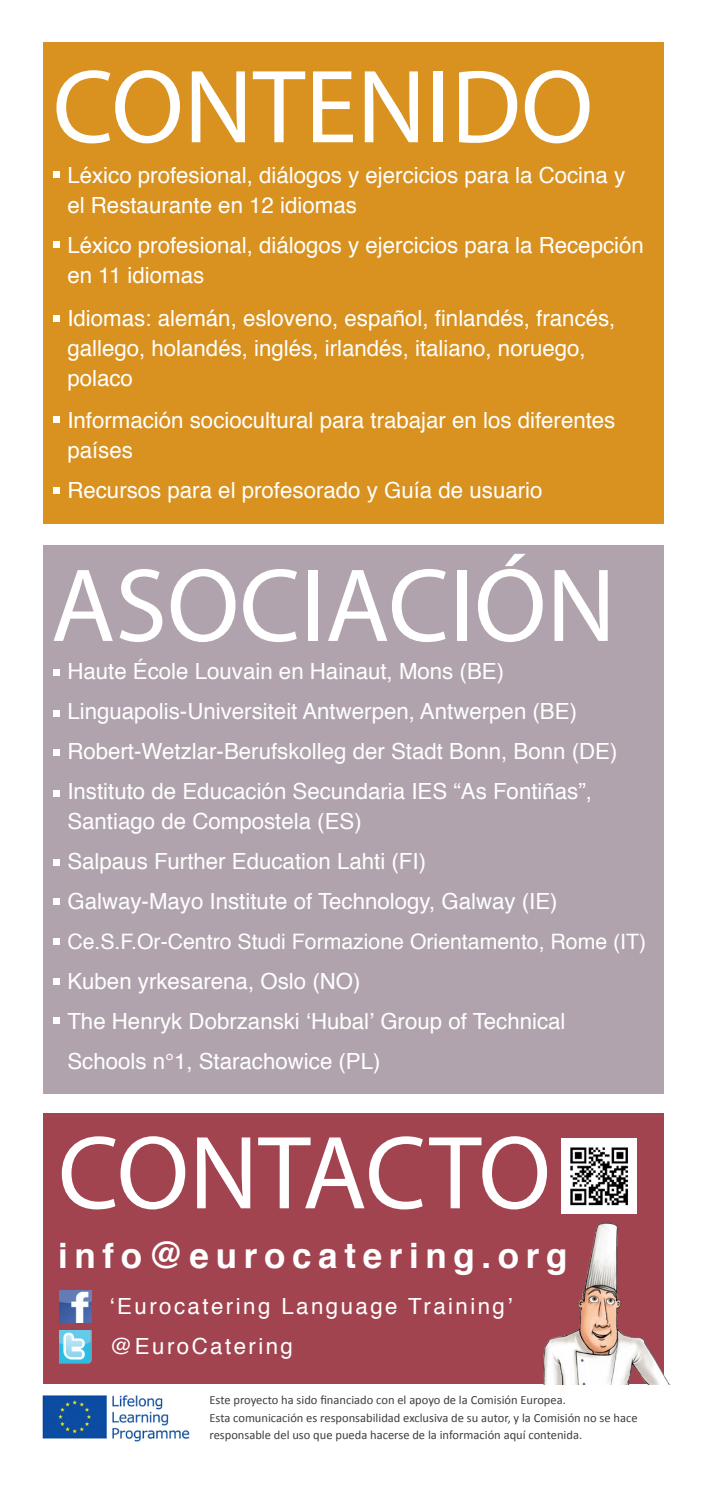
<style>
.page{position:relative;width:709px;height:1489px;background:#fff}
.page>*{position:absolute;margin:0;border:0;box-sizing:border-box;transform-origin:0 0}
.t1{font:105px "Myriad Pro";color:#fff}
.t2{font:700 35px "Helvetica";letter-spacing:.19em;color:#fff}
.t3{font:22.25px/30px "Helvetica";color:#fff}
.t4{font:22.25px "Helvetica";letter-spacing:.11em;color:#fff}
.t5{font:21.25px "Helvetica";color:#fff}
.t6{font:12.5px/17.5px "Calibri";color:#403f40}
</style>
<div class="page">
<div style="left:43px;top:42px;width:620px;height:482px;background:#d99220"></div>
<div style="left:43px;top:545px;width:620px;height:548px;background:#b0a3ad"></div>
<div style="left:53px;top:669px;width:6px;height:7px;background:#fff"></div>
<svg style="left:53px;top:710px;width:6px;height:6px"></svg>
<svg style="left:53px;top:749px;width:6px;height:6px"></svg>
<svg style="left:53px;top:790px;width:6px;height:6px"></svg>
<svg style="left:53px;top:859px;width:6px;height:6px"></svg>
<svg style="left:53px;top:898px;width:6px;height:6px"></svg>
<svg style="left:53px;top:938px;width:6px;height:6px"></svg>
<svg style="left:53px;top:978px;width:6px;height:6px"></svg>
<svg style="left:53px;top:1017px;width:6px;height:6px"></svg>
<div style="left:43px;top:1112px;width:620px;height:271px;background:#a24450"></div>
<img style="left:513px;top:1208px;width:157px;height:176px">
<img style="left:59px;top:1290px;width:32px;height:32px">
<img style="left:59px;top:1330px;width:32px;height:32px">
<img style="left:42px;top:1395px;width:148px;height:47px">
<div style="left:53px;top:171px;width:6px;height:7px;background:#fff"></div>
<svg style="left:53px;top:242px;width:6px;height:6px"></svg>
<svg style="left:53px;top:315px;width:6px;height:6px"></svg>
<svg style="left:53px;top:416px;width:6px;height:6px"></svg>
<div style="left:53px;top:487px;width:6px;height:7px;background:#fff"></div>
<img style="left:561px;top:1138px;width:76px;height:75px">
<p class="t1" style="left:53px;top:42px;width:542px">CONTENIDO</p>
<p class="t3" style="left:67px;top:161px;width:559px">Léxico profesional, diálogos y ejercicios para la Cocina y</p>
<p class="t3" style="left:67px;top:191px;width:291px">el Restaurante en 12 idiomas</p>
<p class="t3" style="left:67px;top:231px;width:578px">Léxico profesional, diálogos y ejercicios para la Recepción en 11 idiomas</p>
<p class="t3" style="left:67px;top:303px;width:549px">Idiomas: alemán, esloveno, español, finlandés, francés, gallego, holandés, inglés, irlandés, italiano, noruego, polaco</p>
<p class="t3" style="left:67px;top:406px;width:549px">Información sociocultural para trabajar en los diferentes países</p>
<p class="t3" style="left:67px;top:476px;width:476px">Recursos para el profesorado y Guía de usuario</p>
<p class="t1" style="left:51px;top:541px;width:566px">ASOCIACIÓN</p>
<p class="t3" style="left:67px;top:657px;width:438px">Haute École Louvain en Hainaut, Mons (BE)</p>
<p class="t3" style="left:67px;top:697px;width:511px">Linguapolis-Universiteit Antwerpen, Antwerpen (BE)</p>
<p class="t3" style="left:67px;top:737px;width:551px">Robert-Wetzlar-Berufskolleg der Stadt Bonn, Bonn (DE)</p>
<p class="t3" style="left:67px;top:777px;width:526px">Instituto de Educación Secundaria IES “As Fontiñas”,<br>Santiago de Compostela (ES)</p>
<p class="t3" style="left:67px;top:847px;width:360px">Salpaus Further Education Lahti (FI)</p>
<p class="t3" style="left:67px;top:887px;width:492px">Galway-Mayo Institute of Technology, Galway (IE)</p>
<p class="t5" style="left:67px;top:925px;width:580px">Ce.S.F.Or-Centro Studi Formazione Orientamento, Rome (IT)</p>
<p class="t3" style="left:67px;top:967px;width:295px">Kuben yrkesarena, Oslo (NO)</p>
<p class="t3" style="left:67px;top:1007px;width:499px">The Henryk Dobrzanski ‘Hubal’ Group of Technical</p>
<p class="t3" style="left:67px;top:1047px;width:315px">Schools n°1, Starachowice (PL)</p>
<p class="t1" style="left:58px;top:1108px;width:494px">CONTACTO</p>
<p class="t2" style="left:58px;top:1227px;width:511px">info@eurocatering.org</p>
<p class="t4" style="left:110px;top:1288px;width:404px">‘Eurocatering Language Training’</p>
<p class="t4" style="left:110px;top:1328px;width:185px">@EuroCatering</p>
<p class="t6" style="left:209px;top:1391px;width:358px">Este proyecto ha sido financiado con el apoyo de la Comisión Europea.</p>
<p class="t6" style="left:209px;top:1408px;width:429px">Esta comunicación es responsabilidad exclusiva de su autor, y la Comisión no se hace responsable del uso que pueda hacerse de la información aquí contenida.</p>
</div>
